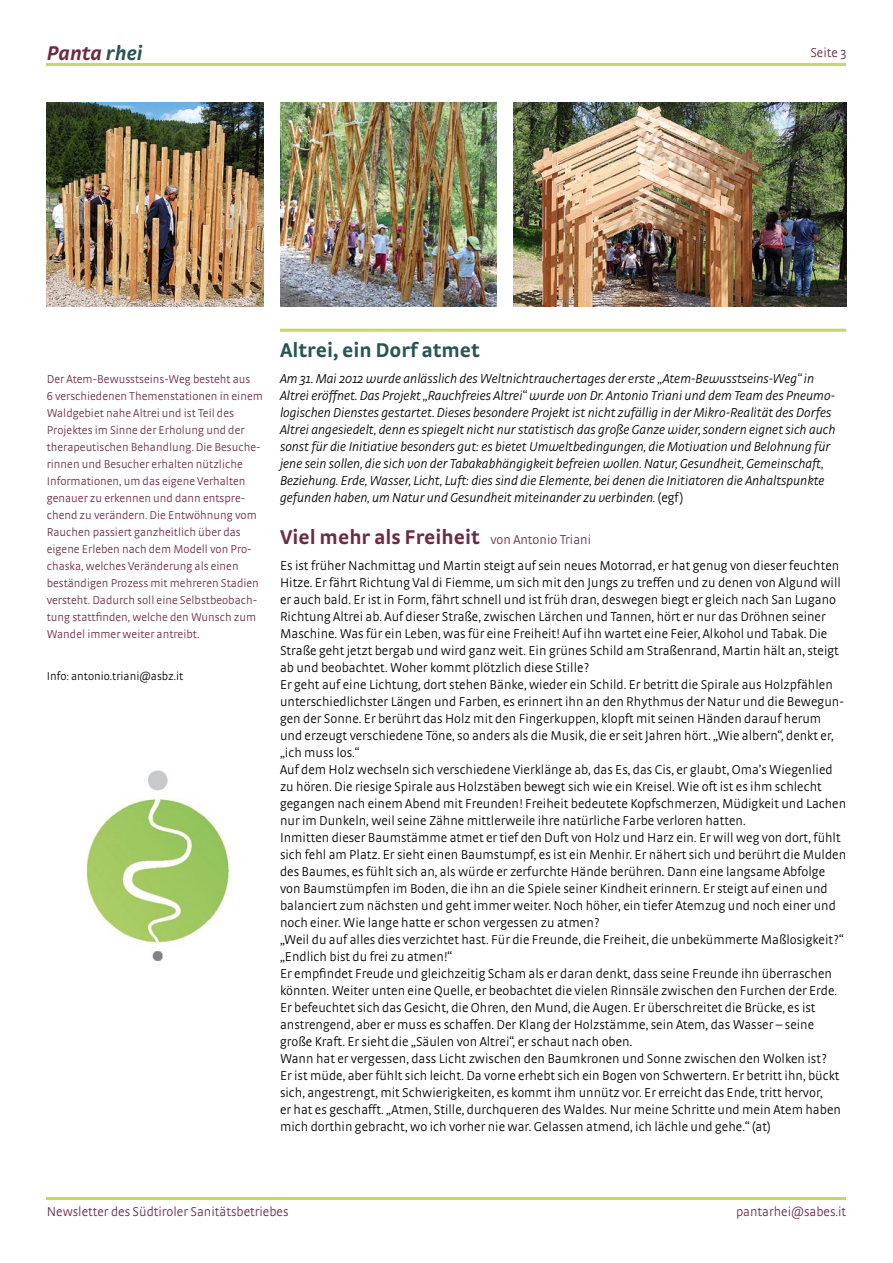
<style>
.page{position:relative;width:893px;height:1263px;background:#fff}
.page>*{position:absolute;margin:0;border:0;box-sizing:border-box;transform-origin:0 0}
.t1{font:700 21px "Strada OT";color:#6e2a45}
.t2{font:700 21px "Strada OT";color:#275553}
.t3{font:italic 700 21px "Strada OT";color:#6e2a45}
.t4{font:300 13.5px/17px "Strada OT";color:#000}
.t5{font:italic 300 13.5px/17px "Strada OT";color:#000}
.t6{font:300 13.5px "Strada OT";color:#6e2a45}
.t7{font:300 12px/17px "Strada OT";color:#6e2a45}
.t8{font:300 12px "Strada OT";color:#000}
.s1{color:#275553}
.s2{font-style:normal}
.s3{font-weight:300;font-size:13.5px}
</style>
<div class="page">
<img style="left:513px;top:102px;width:333px;height:204px">
<img style="left:280px;top:102px;width:216px;height:204px">
<img style="left:47px;top:102px;width:216px;height:204px">
<img style="left:86px;top:770px;width:144px;height:192px">
<hr style="left:47px;top:1197px;width:799px;height:2px;background:#c5d76a">
<hr style="left:47px;top:64px;width:799px;height:2px;background:#c5d76a">
<hr style="left:280px;top:329px;width:566px;height:3px;background:#c5d76a">
<h1 class="t3" style="left:47px;top:40px;width:97px">Panta <span class="s1">rhei</span></h1>
<p class="t6" style="left:810px;top:45px;width:37px">Seite 3</p>
<p class="t7" style="left:47px;top:370px;width:218px">Der Atem-Bewusstseins-Weg besteht aus<br>6 verschiedenen Themenstationen in einem Waldgebiet nahe Altrei und ist Teil des Projektes im Sinne der Erholung und der therapeutischen Behandlung. Die Besuche&shy;rinnen und Besucher erhalten nützliche Informationen, um das eigene Verhalten genauer zu erkennen und dann entspre&shy;chend zu verändern. Die Entwöhnung vom Rauchen passiert ganzheitlich über das eigene Erleben nach dem Modell von Pro&shy;chaska, welches Veränderung als einen beständigen Prozess mit mehreren Stadien versteht. Dadurch soll eine Selbstbeobach&shy;tung stattfinden, welche den Wunsch zum Wandel immer weiter antreibt.</p>
<p class="t8" style="left:47px;top:670px;width:138px">Info: antonio.triani@asbz.it</p>
<h1 class="t2" style="left:280px;top:338px;width:201px">Altrei, ein Dorf atmet</h1>
<p class="t5" style="left:280px;top:370px;width:557px">Am 31. Mai 2012 wurde anlässlich des Weltnichtrauchertages der erste „Atem-Bewusstseins-Weg“ in Altrei eröffnet. Das Projekt „Rauchfreies Altrei“ wurde von Dr. Antonio Triani und dem Team des Pneumo&shy;logischen Dienstes gestartet. Dieses besondere Projekt ist nicht zufällig in der Mikro-Realität des Dorfes Altrei angesiedelt, denn es spiegelt nicht nur statistisch das große Ganze wider, sondern eignet sich auch sonst für die Initiative besonders gut: es bietet Umweltbedingungen, die Motivation und Belohnung für jene sein sollen, die sich von der Tabakabhängigkeit befreien wollen. Natur, Gesundheit, Gemeinschaft, Beziehung. Erde, Wasser, Licht, Luft: dies sind die Elemente, bei denen die Initiatoren die Anhaltspunkte gefunden haben, um Natur und Gesundheit miteinander zu verbinden. <span class="s2">(egf)</span></p>
<h1 class="t1" style="left:280px;top:525px;width:313px">Viel mehr als Freiheit <span class="s3">von Antonio Triani</span></h1>
<p class="t4" style="left:280px;top:557px;width:568px">Es ist früher Nachmittag und Martin steigt auf sein neues Motorrad, er hat genug von dieser feuchten Hitze. Er fährt Richtung Val di Fiemme, um sich mit den Jungs zu treffen und zu denen von Algund will er auch bald. Er ist in Form, fährt schnell und ist früh dran, deswegen biegt er gleich nach San Lugano Richtung Altrei ab. Auf dieser Straße, zwischen Lärchen und Tannen, hört er nur das Dröhnen seiner Maschine. Was für ein Leben, was für eine Freiheit! Auf ihn wartet eine Feier, Alkohol und Tabak. Die Straße geht jetzt bergab und wird ganz weit. Ein grünes Schild am Straßenrand, Martin hält an, steigt ab und beobachtet. Woher kommt plötzlich diese Stille?<br>Er geht auf eine Lichtung, dort stehen Bänke, wieder ein Schild. Er betritt die Spirale aus Holzpfählen unterschiedlichster Längen und Farben, es erinnert ihn an den Rhythmus der Natur und die Bewegun&shy;gen der Sonne. Er berührt das Holz mit den Fingerkuppen, klopft mit seinen Händen darauf herum und erzeugt verschiedene Töne, so anders als die Musik, die er seit Jahren hört. „Wie albern“, denkt er, „ich muss los.“<br>Auf dem Holz wechseln sich verschiedene Vierklänge ab, das Es, das Cis, er glaubt, Oma’s Wiegenlied zu hören. Die riesige Spirale aus Holzstäben bewegt sich wie ein Kreisel. Wie oft ist es ihm schlecht gegangen nach einem Abend mit Freunden! Freiheit bedeutete Kopfschmerzen, Müdigkeit und Lachen nur im Dunkeln, weil seine Zähne mittlerweile ihre natürliche Farbe verloren hatten.<br>Inmitten dieser Baumstämme atmet er tief den Duft von Holz und Harz ein. Er will weg von dort, fühlt sich fehl am Platz. Er sieht einen Baumstumpf, es ist ein Menhir. Er nähert sich und berührt die Mulden des Baumes, es fühlt sich an, als würde er zerfurchte Hände berühren. Dann eine langsame Abfolge von Baumstümpfen im Boden, die ihn an die Spiele seiner Kindheit erinnern. Er steigt auf einen und balanciert zum nächsten und geht immer weiter. Noch höher, ein tiefer Atemzug und noch einer und noch einer. Wie lange hatte er schon vergessen zu atmen?<br>„Weil du auf alles dies verzichtet hast. Für die Freunde, die Freiheit, die unbekümmerte Maßlosigkeit?“ „Endlich bist du frei zu atmen!“<br>Er empfindet Freude und gleichzeitig Scham als er daran denkt, dass seine Freunde ihn überraschen könnten. Weiter unten eine Quelle, er beobachtet die vielen Rinnsäle zwischen den Furchen der Erde.<br>Er befeuchtet sich das Gesicht, die Ohren, den Mund, die Augen. Er überschreitet die Brücke, es ist anstrengend, aber er muss es schaffen. Der Klang der Holzstämme, sein Atem, das Wasser – seine große Kraft. Er sieht die „Säulen von Altrei“, er schaut nach oben.<br>Wann hat er vergessen, dass Licht zwischen den Baumkronen und Sonne zwischen den Wolken ist?<br>Er ist müde, aber fühlt sich leicht. Da vorne erhebt sich ein Bogen von Schwertern. Er betritt ihn, bückt sich, angestrengt, mit Schwierigkeiten, es kommt ihm unnütz vor. Er erreicht das Ende, tritt hervor,<br>er hat es geschafft. „Atmen, Stille, durchqueren des Waldes. Nur meine Schritte und mein Atem haben mich dorthin gebracht, wo ich vorher nie war. Gelassen atmend, ich lächle und gehe.“ (at)</p>
<p class="t6" style="left:47px;top:1204px;width:243px">Newsletter des Südtiroler Sanitätsbetriebes</p>
<p class="t6" style="left:736px;top:1204px;width:112px">pantarhei@sabes.it</p>
</div>
